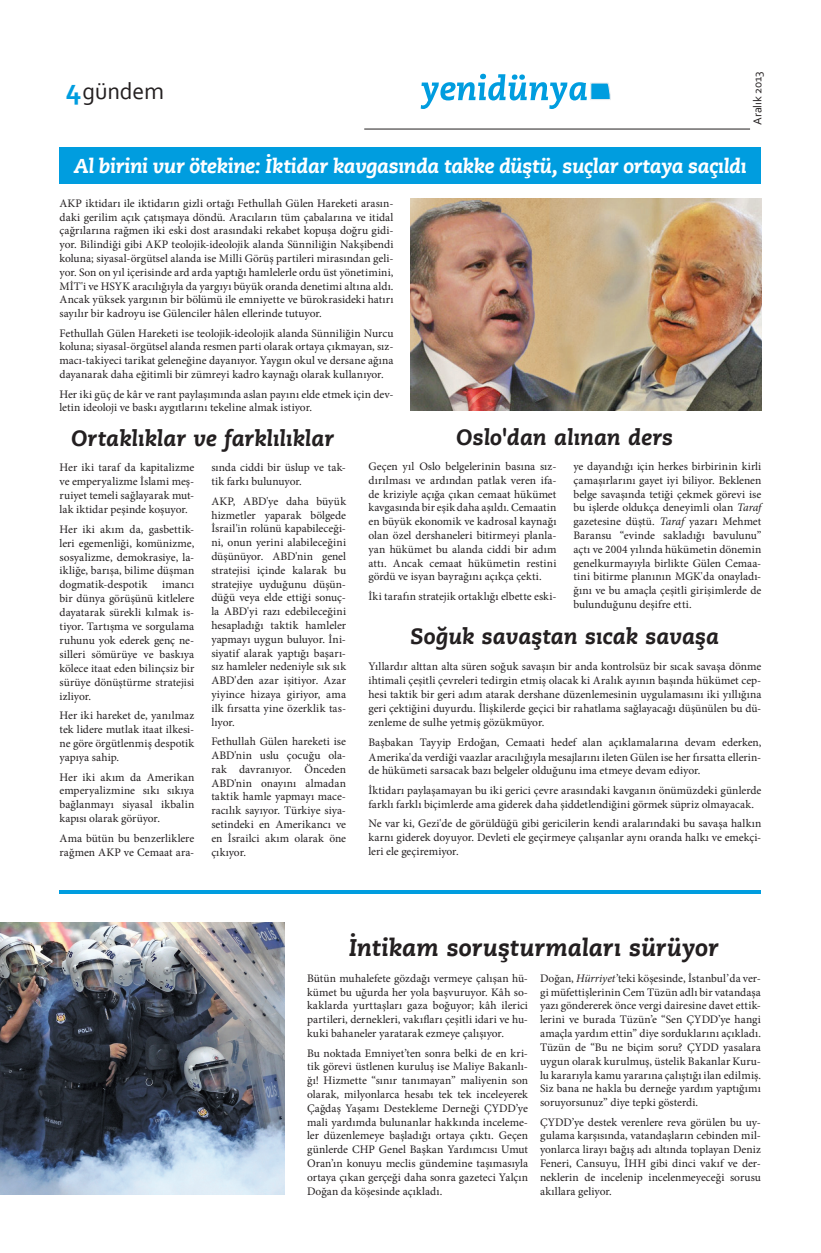
<style>
.page{position:relative;width:821px;height:1253px;background:#fff}
.page>*{position:absolute;margin:0;border:0;box-sizing:border-box;transform-origin:0 0}
.t1{font:700 30px "Corbel";color:#009ddf}
.t2{font:italic 800 24px "Caecilia LT Std 86";color:#231f20}
.t3{font:24px "Corbel";letter-spacing:-.01em;color:#231f20}
.t4{font:italic 800 22px "Caecilia LT Std 86";color:#231f20}
.t5{font:italic 800 20px "Caecilia LT Std 86";letter-spacing:-.02em;color:#fff}
.t6{font:12px "Corbel";letter-spacing:-.005em;color:#231f20}
.t7{font:11.5px/13.8px "Minion Pro";letter-spacing:.005em;color:#231f20;text-align:justify}
.s1{font-style:italic}
</style>
<div class="page">
<hr style="left:60px;top:890px;width:701px;height:3px;background:#009ddf">
<hr style="left:364px;top:129px;width:385px;height:1px;background:#231f20">
<svg style="left:420px;top:74px;width:190px;height:35px"></svg>
<img style="left:410px;top:198px;width:351px;height:212px">
<img style="left:0;top:922px;width:284px;height:271px">
<div style="left:60px;top:147px;width:701px;height:36px;background:#009ddf"></div>
<h2 class="t3" style="left:83px;top:76px;width:83px">gündem</h2>
<h1 class="t1" style="left:66px;top:70px;width:17px">4</h1>
<p class="t6" style="left:749px;top:125px;width:55px;rotate:-90deg">Aralık 2013</p>
<h3 class="t5" style="left:74px;top:153px;width:673px">Al birini vur ötekine: İktidar kavgasında takke düştü, suçlar ortaya saçıldı</h3>
<p class="t7" style="left:59px;top:196px;width:335px">AKP iktidarı ile iktidarın gizli ortağı Fethullah Gülen Hareketi arasın&shy;daki gerilim açık çatışmaya döndü. Aracıların tüm çabalarına ve itidal çağrılarına rağmen iki eski dost arasındaki rekabet kopuşa doğru gidi&shy;yor. Bilindiği gibi AKP teolojik-ideolojik alanda Sünniliğin Nakşibendi koluna; siyasal-örgütsel alanda ise Milli Görüş partileri mirasından geli&shy;yor. Son on yıl içerisinde ard arda yaptığı hamlelerle ordu üst yönetimini, MİT'i ve HSYK aracılığıyla da yargıyı büyük oranda denetimi altına aldı.<br>Ancak yüksek yargının bir bölümü ile emniyette ve bürokrasideki hatırı sayılır bir kadroyu ise Gülenciler hâlen ellerinde tutuyor.</p>
<p class="t7" style="left:59px;top:326px;width:335px">Fethullah Gülen Hareketi ise teolojik-ideolojik alanda Sünniliğin Nurcu koluna; siyasal-örgütsel alanda resmen parti olarak ortaya çıkmayan, sız&shy;macı-takiyeci tarikat geleneğine dayanıyor. Yaygın okul ve dersane ağına dayanarak daha eğitimli bir zümreyi kadro kaynağı olarak kullanıyor.</p>
<p class="t7" style="left:59px;top:387px;width:335px">Her iki güç de kâr ve rant paylaşımında aslan payını elde etmek için dev&shy;letin ideoloji ve baskı aygıtlarını tekeline almak istiyor.</p>
<h3 class="t4" style="left:71px;top:424px;width:264px">Ortaklıklar ve farklılıklar</h3>
<p class="t7" style="left:60px;top:461px;width:136px">Her iki taraf da kapitalizme ve emperyalizme İslami meş&shy;ruiyet temeli sağlayarak mut&shy;lak iktidar peşinde koşuyor.</p>
<p class="t7" style="left:60px;top:522px;width:136px">Her iki akım da, gasbettik&shy;leri egemenliği, komünizme, sosyalizme, demokrasiye, la&shy;ikliğe, barışa, bilime düşman dogmatik-despotik</p>
<h3 class="t4" style="left:456px;top:423px;width:218px">Oslo'dan alınan ders</h3>
<p class="t7" style="left:368px;top:459px;width:189px">Geçen yıl Oslo belgelerinin basına sız&shy;dırılması ve ardından patlak veren ifa&shy;de kriziyle açığa çıkan cemaat hükümet kavgasında bir eşik daha aşıldı. Cemaatin en büyük ekonomik ve kadrosal kaynağı olan özel dershaneleri bitirmeyi planla&shy;yan hükümet bu alanda ciddi bir adım attı. Ancak cemaat hükümetin restini gördü ve isyan bayrağını açıkça çekti.</p>
<p class="t7" style="left:368px;top:589px;width:189px">İki tarafın stratejik ortaklığı elbette eski-</p>
<p class="t7" style="left:573px;top:459px;width:189px">ye dayandığı için herkes birbirinin kirli çamaşırlarını gayet iyi biliyor. Beklenen belge savaşında tetiği çekmek görevi ise bu işlerde oldukça deneyimli olan <span class="s1">Taraf </span>gazetesine düştü. <span class="s1">Taraf</span> yazarı Mehmet Baransu “evinde sakladığı bavulunu” açtı ve 2004 yılında hükümetin dönemin genelkurmayıyla birlikte Gülen Cemaa&shy;tini bitirme planının MGK'da onayladı&shy;ğını ve bu amaçla çeşitli girişimlerde de bulunduğunu deşifre etti.</p>
<p class="t7" style="left:211px;top:461px;width:136px">sında ciddi bir üslup ve tak&shy;tik farkı bulunuyor.</p>
<p class="t7" style="left:211px;top:494px;width:136px">AKP, ABD'ye daha büyük hizmetler yaparak bölgede İsrail'in rolünü kapabileceği&shy;ni, onun yerini alabileceğini düşünüyor. ABD'nin genel stratejisi içinde kalarak bu stratejiye uyduğunu düşün&shy;düğü veya elde ettiği sonuç&shy;la ABD'yi razı edebileceğini hesapladığı taktik hamleler yapmayı uygun buluyor. İni&shy;siyatif alarak yaptığı başarı&shy;sız hamleler nedeniyle sık sık ABD'den azar işitiyor. Azar yiyince hizaya giriyor, ama ilk fırsatta yine özerklik tas&shy;lıyor.</p>
<p class="t7" style="left:211px;top:734px;width:136px">Fethullah Gülen hareketi ise ABD'nin uslu çocuğu ola&shy;rak davranıyor. Önceden ABD'nin onayını almadan taktik hamle yapmayı mace&shy;racılık sayıyor. Türkiye siya&shy;setindeki en Amerikancı ve en İsrailci akım olarak öne çıkıyor.</p>
<p class="t7" style="left:60px;top:577px;width:136px;text-indent:102px">imancı bir dünya görüşünü kitlelere dayatarak sürekli kılmak is&shy;tiyor. Tartışma ve sorgulama ruhunu yok ederek genç ne&shy;silleri sömürüye ve baskıya kölece itaat eden bilinçsiz bir sürüye dönüştürme stratejisi izliyor.</p>
<p class="t7" style="left:60px;top:708px;width:136px">Her iki hareket de, yanılmaz tek lidere mutlak itaat ilkesi&shy;ne göre örgütlenmiş despotik yapıya sahip.</p>
<p class="t7" style="left:60px;top:770px;width:136px">Her iki akım da Amerikan emperyalizmine sıkı sıkıya bağlanmayı siyasal ikbalin kapısı olarak görüyor.</p>
<p class="t7" style="left:60px;top:831px;width:136px">Ama bütün bu benzerliklere rağmen AKP ve Cemaat ara-</p>
<h3 class="t4" style="left:410px;top:622px;width:310px">Soğuk savaştan sıcak savaşa</h3>
<p class="t7" style="left:368px;top:659px;width:394px;line-height:14.2px">Yıllardır alttan alta süren soğuk savaşın bir anda kontrolsüz bir sıcak savaşa dönme ihtimali çeşitli çevreleri tedirgin etmiş olacak ki Aralık ayının başında hükümet cep&shy;hesi taktik bir geri adım atarak dershane düzenlemesinin uygulamasını iki yıllığına geri çektiğini duyurdu. İlişkilerde geçici bir rahatlama sağlayacağı düşünülen bu dü&shy;zenleme de sulhe yetmiş gözükmüyor.</p>
<p class="t7" style="left:368px;top:735px;width:394px">Başbakan Tayyip Erdoğan, Cemaati hedef alan açıklamalarına devam ederken, Amerika'da verdiği vaazlar aracılığıyla mesajlarını ileten Gülen ise her fırsatta ellerin&shy;de hükümeti sarsacak bazı belgeler olduğunu ima etmeye devam ediyor.</p>
<p class="t7" style="left:368px;top:783px;width:394px">İktidarı paylaşamayan bu iki gerici çevre arasındaki kavganın önümüzdeki günlerde farklı farklı biçimlerde ama giderek daha şiddetlendiğini görmek süpriz olmayacak.</p>
<p class="t7" style="left:368px;top:816px;width:394px">Ne var ki, Gezi'de de görüldüğü gibi gericilerin kendi aralarındaki bu savaşa halkın karnı giderek doyuyor. Devleti ele geçirmeye çalışanlar aynı oranda halkı ve emekçi&shy;leri ele geçiremiyor.</p>
<h2 class="t2" style="left:349px;top:932px;width:371px">İntikam soruşturmaları sürüyor</h2>
<p class="t7" style="left:307px;top:971px;width:222px">Bütün muhalefete gözdağı vermeye çalışan hü&shy;kümet bu uğurda her yola başvuruyor. Kâh so&shy;kaklarda yurttaşları gaza boğuyor; kâh ilerici partileri, dernekleri, vakıfları çeşitli idari ve hu&shy;kuki bahaneler yaratarak ezmeye çalışıyor.</p>
<p class="t7" style="left:307px;top:1046px;width:222px">Bu noktada Emniyet’ten sonra belki de en kri&shy;tik görevi üstlenen kuruluş ise Maliye Bakanlı&shy;ğı! Hizmette “sınır tanımayan” maliyenin son olarak, milyonlarca hesabı tek tek inceleyerek Çağdaş Yaşamı Destekleme Derneği ÇYDD’ye mali yardımda bulunanlar hakkında inceleme&shy;ler düzenlemeye başladığı ortaya çıktı. Geçen günlerde CHP Genel Başkan Yardımcısı Umut Oran’ın konuyu meclis gündemine taşımasıyla ortaya çıkan gerçeği daha sonra gazeteci Yalçın Doğan da köşesinde açıkladı.</p>
<p class="t7" style="left:540px;top:971px;width:222px">Doğan, <span class="s1">Hürriyet</span>’teki köşesinde, İstanbul’da ver&shy;gi müfettişlerinin Cem Tüzün adlı bir vatandaşa yazı göndererek önce vergi dairesine davet ettik&shy;lerini ve burada Tüzün’e “Sen ÇYDD’ye hangi amaçla yardım ettin” diye sorduklarını açıkladı.<br>Tüzün de “Bu ne biçim soru? ÇYDD yasalara uygun olarak kurulmuş, üstelik Bakanlar Kuru&shy;lu kararıyla kamu yararına çalıştığı ilan edilmiş.<br>Siz bana ne hakla bu derneğe yardım yaptığımı soruyorsunuz” diye tepki gösterdi.</p>
<p class="t7" style="left:540px;top:1115px;width:222px">ÇYDD’ye destek verenlere reva görülen bu uy&shy;gulama karşısında, vatandaşların cebinden mil&shy;yonlarca lirayı bağış adı altında toplayan Deniz Feneri, Cansuyu, İHH gibi dinci vakıf ve der&shy;neklerin de incelenip incelenmeyeceği sorusu akıllara geliyor.</p>
</div>
